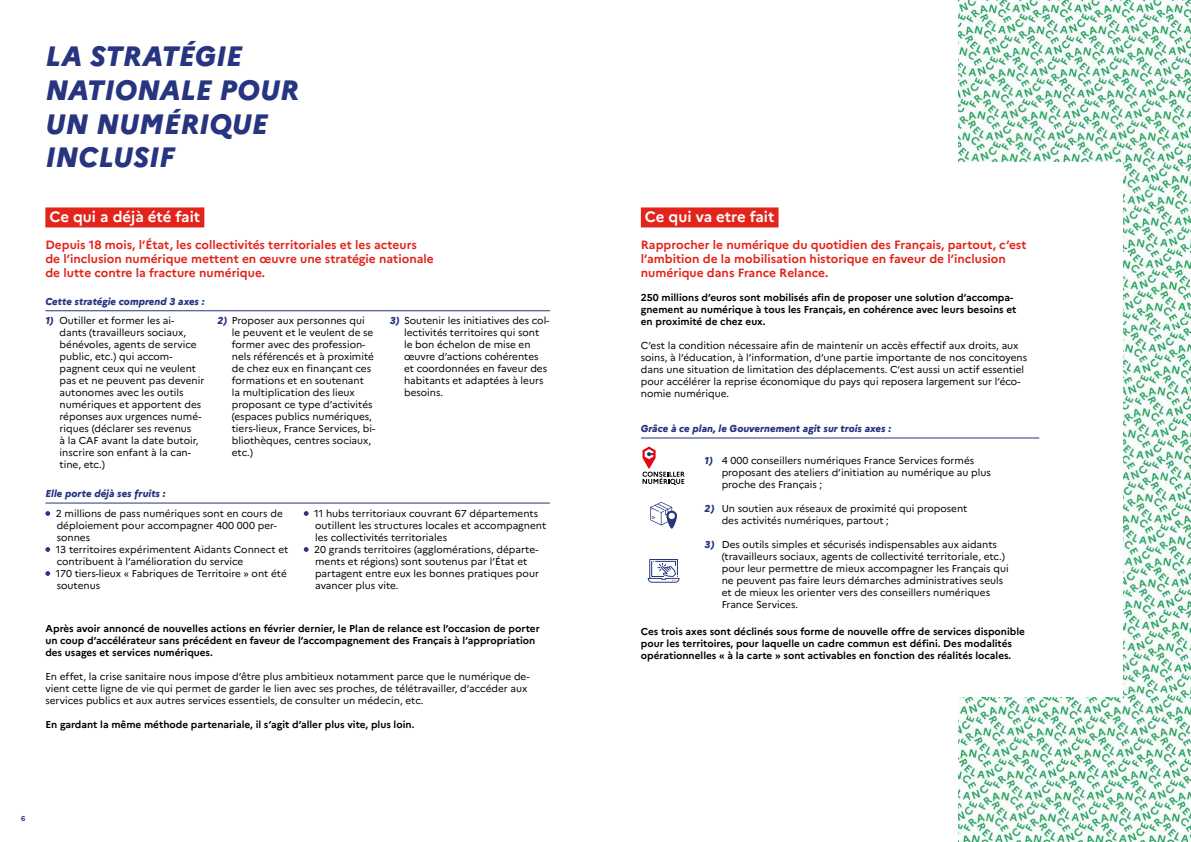
<style>
.page{position:relative;width:1191px;height:842px;background:#fff}
.page>*{position:absolute;margin:0;border:0;box-sizing:border-box;transform-origin:0 0}
.t1{font:italic 800 28px/33.6px "Marianne";color:#273480}
.t2{font:700 15px "Marianne";color:#fff}
.t3{font:700 12px/14.4px "Marianne";color:#e2241c}
.t4{font:10px/12px "Marianne";color:#000}
.t5{font:700 10px/12px "Marianne";color:#000}
.t6{font:italic 800 10px "Marianne";color:#273480}
.t7{font:700 7px "Marianne";color:#273480}
.s1{font-weight:800;font-style:italic;color:#273480}
</style>
<div class="page">
<img style="left:958px;top:0;width:233px;height:241px">
<img style="left:1123px;top:241px;width:68px;height:85px">
<img style="left:1123px;top:326px;width:68px;height:361px">
<img style="left:958px;top:687px;width:233px;height:155px">
<div style="left:750px;top:162px;width:373px;height:534px;background:#fff"></div>
<svg style="left:45px;top:511px;width:5px;height:5px"></svg>
<svg style="left:45px;top:547px;width:5px;height:5px"></svg>
<svg style="left:45px;top:571px;width:5px;height:5px"></svg>
<svg style="left:304px;top:511px;width:4px;height:5px"></svg>
<svg style="left:304px;top:547px;width:4px;height:5px"></svg>
<div style="left:45px;top:207px;width:159px;height:20px;background:#e2241c"></div>
<div style="left:641px;top:207px;width:137px;height:20px;background:#e2241c"></div>
<hr style="left:46px;top:310px;width:504px;height:1px;background:#273480">
<hr style="left:641px;top:438px;width:398px;height:1px;background:#273480">
<hr style="left:46px;top:503px;width:504px;height:1px;background:#273480">
<svg style="left:642px;top:447px;width:42px;height:38px"></svg>
<svg style="left:647px;top:559px;width:32px;height:24px"></svg>
<svg style="left:650px;top:502px;width:27px;height:27px"></svg>
<h1 class="t1" style="left:45px;top:40px;width:255px">LA STRATÉGIE<br>NATIONALE POUR<br>UN NUMÉRIQUE<br>INCLUSIF</h1>
<h2 class="t2" style="left:49px;top:208px;width:152px">Ce qui a déjà été fait</h2>
<h2 class="t2" style="left:645px;top:208px;width:131px">Ce qui va etre fait</h2>
<p class="t3" style="left:45px;top:237px;width:390px">Depuis 18 mois, l’État, les collectivités territoriales et les acteurs de l’inclusion numérique mettent en œuvre une stratégie nationale de lutte contre la fracture numérique.</p>
<p class="t3" style="left:641px;top:237px;width:387px">Rapprocher le numérique du quotidien des Français, partout, c’est l’ambition de la mobilisation historique en faveur de l’inclusion numérique dans France Relance.</p>
<p class="t5" style="left:641px;top:292px;width:377px">250 millions d’euros sont mobilisés afin de proposer une solution d’accompa&shy;gnement au numérique à tous les Français, en cohérence avec leurs besoins et en proximité de chez eux.</p>
<p class="t4" style="left:641px;top:340px;width:388px">C’est la condition nécessaire afin de maintenir un accès effectif aux droits, aux soins, à l’éducation, à l’information, d’une partie importante de nos concitoyens dans une situation de limitation des déplacements. C’est aussi un actif essentiel pour accélérer la reprise économique du pays qui reposera largement sur l’éco&shy;nomie numérique.</p>
<p class="t6" style="left:45px;top:295px;width:161px">Cette stratégie comprend 3 axes :</p>
<p class="t4" style="left:60px;top:315px;width:146px;text-indent:-14px"><span class="s1">1)</span> Outiller et former les ai-<br>dants (travailleurs sociaux, bénévoles, agents de service public, etc.) qui accom&shy;pagnent ceux qui ne veulent pas et ne peuvent pas devenir autonomes avec les outils numériques et apportent des réponses aux urgences numé&shy;riques (déclarer ses revenus<br>à la CAF avant la date butoir, inscrire son enfant à la can&shy;tine, etc.)</p>
<p class="t4" style="left:232px;top:315px;width:145px;text-indent:-14px"><span class="s1">2)</span> Proposer aux personnes qui le peuvent et le veulent de se former avec des profession&shy;nels référencés et à proximité de chez eux en finançant ces formations et en soutenant<br>la multiplication des lieux proposant ce type d’activités (espaces publics numériques, tiers-lieux, France Services, bi&shy;bliothèques, centres sociaux, etc.)</p>
<p class="t4" style="left:404px;top:315px;width:147px;text-indent:-14px"><span class="s1">3)</span> Soutenir les initiatives des col&shy;lectivités territoires qui sont le bon échelon de mise en œuvre d’actions cohérentes et coordonnées en faveur des habitants et adaptées à leurs besoins.</p>
<p class="t6" style="left:641px;top:422px;width:252px">Grâce à ce plan, le Gouvernement agit sur trois axes :</p>
<p class="t4" style="left:721px;top:454px;width:271px;text-indent:-17px"><span class="s1">1)</span> 4 000 conseillers numériques France Services formés proposant des ateliers d’initiation au numérique au plus proche des Français ;</p>
<p class="t4" style="left:721px;top:502px;width:247px;text-indent:-17px"><span class="s1">2)</span> Un soutien aux réseaux de proximité qui proposent des activités numériques, partout ;</p>
<p class="t4" style="left:721px;top:538px;width:288px;text-indent:-17px"><span class="s1">3)</span> Des outils simples et sécurisés indispensables aux aidants (travailleurs sociaux, agents de collectivité territoriale, etc.) pour leur permettre de mieux accompagner les Français qui ne peuvent pas faire leurs démarches administratives seuls et de mieux les orienter vers des conseillers numériques France Services.</p>
<p class="t6" style="left:45px;top:487px;width:122px">Elle porte déjà ses fruits :</p>
<p class="t4" style="left:56px;top:507px;width:234px">2 millions de pass numériques sont en cours de déploiement pour accompagner 400 000 per&shy;sonnes<br>13 territoires expérimentent Aidants Connect et contribuent à l’amélioration du service<br>170 tiers-lieux « Fabriques de Territoire » ont été soutenus</p>
<p class="t4" style="left:314px;top:507px;width:233px">11 hubs territoriaux couvrant 67 départements outillent les structures locales et accompagnent les collectivités territoriales<br>20 grands territoires (agglomérations, départe&shy;ments et régions) sont soutenus par l’État et partagent entre eux les bonnes pratiques pour avancer plus vite.</p>
<p class="t5" style="left:45px;top:622px;width:496px">Après avoir annoncé de nouvelles actions en février dernier, le Plan de relance est l’occasion de porter un coup d’accélérateur sans précédent en faveur de l’accompagnement des Français à l’appropriation des usages et services numériques.</p>
<p class="t4" style="left:45px;top:670px;width:486px">En effet, la crise sanitaire nous impose d’être plus ambitieux notamment parce que le numérique de&shy;vient cette ligne de vie qui permet de garder le lien avec ses proches, de télétravailler, d’accéder aux services publics et aux autres services essentiels, de consulter un médecin, etc.</p>
<p class="t5" style="left:45px;top:718px;width:370px">En gardant la même méthode partenariale, il s’agit d’aller plus vite, plus loin.</p>
<p class="t5" style="left:641px;top:625px;width:386px">Ces trois axes sont déclinés sous forme de nouvelle offre de services disponible pour les territoires, pour laquelle un cadre commun est défini. Des modalités opérationnelles « à la carte » sont activables en fonction des réalités locales.</p>
<p class="t7" style="left:21px;top:814px;width:6px">6</p>
</div>
